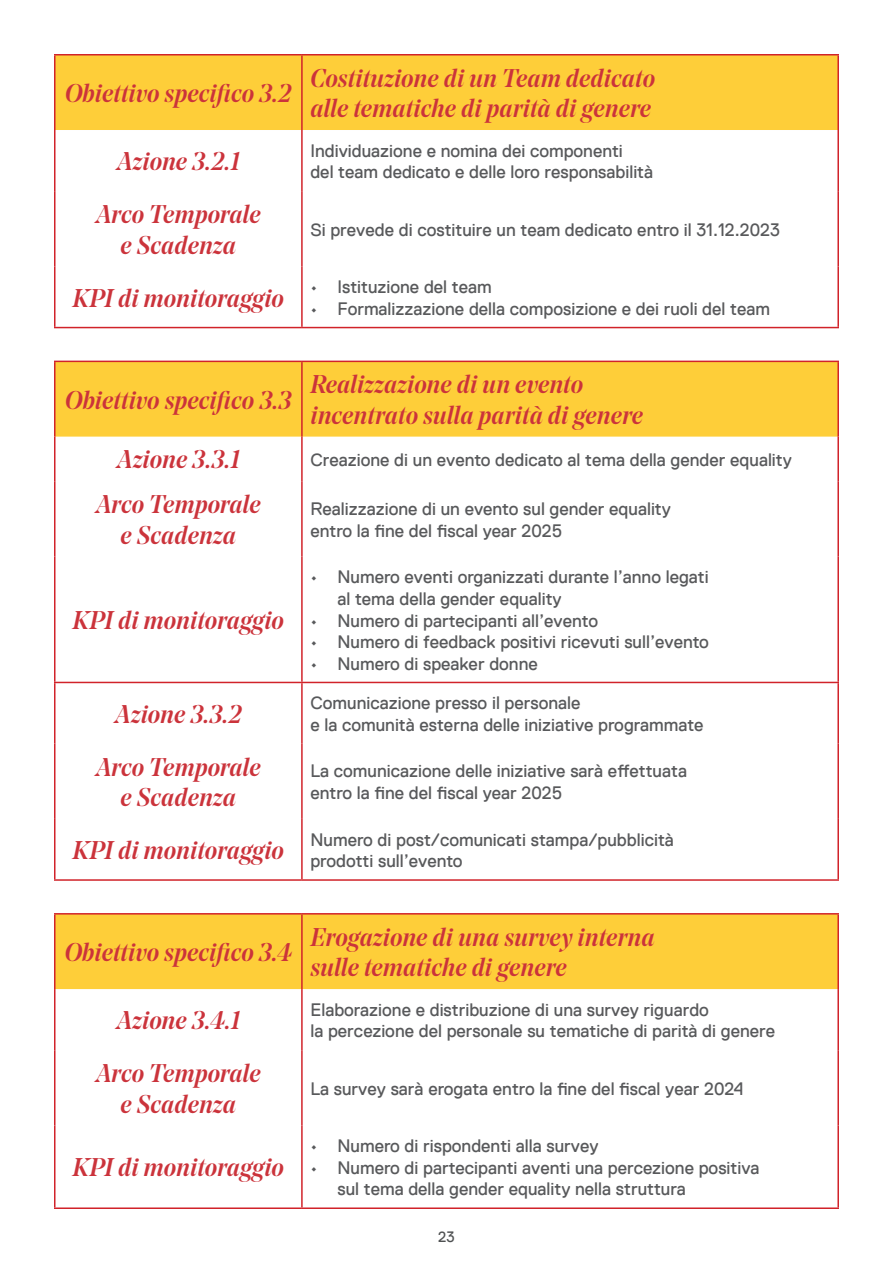
<style>
.page{position:relative;width:893px;height:1263px;background:#fff}
.page>*{position:absolute;margin:0;border:0;box-sizing:border-box;transform-origin:0 0}
.t1{font:italic 500 25.5px "Noe Display";color:#cb333b}
.t2{font:18px/21.6px "Replica TT";color:#58595b}
.t3{font:15px "Replica TT";color:#4f5152}
</style>
<div class="page">
<div style="left:56px;top:362px;width:781px;height:75px;background:#fece39"></div>
<hr style="left:54px;top:682px;width:248px;height:1px;background:#d1232a">
<hr style="left:54px;top:879px;width:248px;height:2px;background:#d1232a">
<hr style="left:302px;top:682px;width:537px;height:1px;background:#d1232a">
<hr style="left:302px;top:879px;width:537px;height:2px;background:#d1232a">
<hr style="left:54px;top:361px;width:248px;height:1px;background:#d1232a">
<hr style="left:54px;top:362px;width:2px;height:75px;background:#d1232a">
<hr style="left:302px;top:361px;width:537px;height:1px;background:#d1232a">
<hr style="left:301px;top:362px;width:2px;height:75px;background:#d1232a">
<hr style="left:837px;top:362px;width:2px;height:75px;background:#d1232a">
<hr style="left:54px;top:437px;width:2px;height:44px;background:#d1232a">
<hr style="left:301px;top:437px;width:2px;height:44px;background:#d1232a">
<hr style="left:837px;top:437px;width:2px;height:44px;background:#d1232a">
<hr style="left:54px;top:481px;width:2px;height:75px;background:#d1232a">
<hr style="left:301px;top:481px;width:2px;height:75px;background:#d1232a">
<hr style="left:837px;top:481px;width:2px;height:75px;background:#d1232a">
<hr style="left:54px;top:556px;width:2px;height:126px;background:#d1232a">
<hr style="left:301px;top:556px;width:2px;height:126px;background:#d1232a">
<hr style="left:837px;top:556px;width:2px;height:126px;background:#d1232a">
<hr style="left:54px;top:683px;width:2px;height:61px;background:#d1232a">
<hr style="left:301px;top:683px;width:2px;height:61px;background:#d1232a">
<hr style="left:837px;top:683px;width:2px;height:61px;background:#d1232a">
<hr style="left:54px;top:744px;width:2px;height:75px;background:#d1232a">
<hr style="left:301px;top:744px;width:2px;height:75px;background:#d1232a">
<hr style="left:837px;top:744px;width:2px;height:75px;background:#d1232a">
<hr style="left:54px;top:819px;width:2px;height:60px;background:#d1232a">
<hr style="left:301px;top:819px;width:2px;height:60px;background:#d1232a">
<hr style="left:837px;top:819px;width:2px;height:60px;background:#d1232a">
<div style="left:56px;top:914px;width:781px;height:75px;background:#fece39"></div>
<hr style="left:54px;top:913px;width:248px;height:1px;background:#d1232a">
<hr style="left:54px;top:914px;width:2px;height:75px;background:#d1232a">
<hr style="left:302px;top:913px;width:537px;height:1px;background:#d1232a">
<hr style="left:301px;top:914px;width:2px;height:75px;background:#d1232a">
<hr style="left:837px;top:914px;width:2px;height:75px;background:#d1232a">
<hr style="left:54px;top:989px;width:2px;height:61px;background:#d1232a">
<hr style="left:301px;top:989px;width:2px;height:61px;background:#d1232a">
<hr style="left:837px;top:989px;width:2px;height:61px;background:#d1232a">
<hr style="left:54px;top:1050px;width:2px;height:75px;background:#d1232a">
<hr style="left:301px;top:1050px;width:2px;height:75px;background:#d1232a">
<hr style="left:837px;top:1050px;width:2px;height:75px;background:#d1232a">
<hr style="left:54px;top:1125px;width:2px;height:82px;background:#d1232a">
<hr style="left:301px;top:1125px;width:2px;height:82px;background:#d1232a">
<hr style="left:837px;top:1125px;width:2px;height:82px;background:#d1232a">
<hr style="left:54px;top:1207px;width:248px;height:2px;background:#d1232a">
<hr style="left:302px;top:1207px;width:537px;height:2px;background:#d1232a">
<div style="left:56px;top:56px;width:781px;height:74px;background:#fece39"></div>
<hr style="left:54px;top:54px;width:248px;height:2px;background:#d1232a">
<hr style="left:54px;top:56px;width:2px;height:74px;background:#d1232a">
<hr style="left:302px;top:54px;width:537px;height:2px;background:#d1232a">
<hr style="left:301px;top:56px;width:2px;height:74px;background:#d1232a">
<hr style="left:837px;top:56px;width:2px;height:74px;background:#d1232a">
<hr style="left:54px;top:130px;width:2px;height:61px;background:#d1232a">
<hr style="left:301px;top:130px;width:2px;height:61px;background:#d1232a">
<hr style="left:837px;top:130px;width:2px;height:61px;background:#d1232a">
<hr style="left:54px;top:191px;width:2px;height:75px;background:#d1232a">
<hr style="left:301px;top:191px;width:2px;height:75px;background:#d1232a">
<hr style="left:837px;top:191px;width:2px;height:75px;background:#d1232a">
<hr style="left:54px;top:266px;width:2px;height:61px;background:#d1232a">
<hr style="left:301px;top:266px;width:2px;height:61px;background:#d1232a">
<hr style="left:837px;top:266px;width:2px;height:61px;background:#d1232a">
<hr style="left:54px;top:327px;width:248px;height:1px;background:#d1232a">
<hr style="left:302px;top:327px;width:537px;height:1px;background:#d1232a">
<p class="t1" style="left:65px;top:77px;width:228px">Obiettivo specifico 3.2</p>
<p class="t1" style="left:310px;top:62px;width:346px">Costituzione di un Team dedicato</p>
<p class="t1" style="left:310px;top:92px;width:342px">alle tematiche di parità di genere</p>
<p class="t1" style="left:117px;top:145px;width:125px">Azione 3.2.1</p>
<p class="t2" style="left:310px;top:140px;width:314px">Individuazione e nomina dei componenti</p>
<p class="t2" style="left:310px;top:161px;width:344px">del team dedicato e delle loro responsabilità</p>
<p class="t1" style="left:96px;top:198px;width:167px">Arco Temporale</p>
<p class="t1" style="left:121px;top:229px;width:117px">e Scadenza</p>
<p class="t1" style="left:73px;top:282px;width:213px">KPI di monitoraggio</p>
<p class="t2" style="left:310px;top:219px;width:471px">Si prevede di costituire un team dedicato entro il 31.12.2023</p>
<p class="t2" style="left:310px;top:276px;width:183px">• Istituzione del team</p>
<p class="t2" style="left:310px;top:298px;width:461px">• Formalizzazione della composizione e dei ruoli del team</p>
<p class="t1" style="left:65px;top:384px;width:228px">Obiettivo specifico 3.3</p>
<p class="t1" style="left:310px;top:368px;width:274px">Realizzazione di un evento</p>
<p class="t1" style="left:310px;top:399px;width:334px">incentrato sulla parità di genere</p>
<p class="t1" style="left:117px;top:443px;width:124px">Azione 3.3.1</p>
<p class="t2" style="left:310px;top:449px;width:483px">Creazione di un evento dedicato al tema della gender equality</p>
<p class="t1" style="left:96px;top:488px;width:167px">Arco Temporale</p>
<p class="t1" style="left:121px;top:519px;width:117px">e Scadenza</p>
<p class="t2" style="left:310px;top:498px;width:362px">Realizzazione di un evento sul gender equality</p>
<p class="t2" style="left:310px;top:520px;width:253px">entro la fine del fiscal year 2025</p>
<p class="t1" style="left:73px;top:604px;width:213px">KPI di monitoraggio</p>
<p class="t2" style="left:337px;top:566px;width:373px;text-indent:-27px">• Numero eventi organizzati durante l’anno legati al tema della gender equality</p>
<p class="t2" style="left:310px;top:610px;width:289px">• Numero di partecipanti all’evento</p>
<p class="t2" style="left:310px;top:631px;width:400px">• Numero di feedback positivi ricevuti sull’evento</p>
<p class="t2" style="left:310px;top:653px;width:229px">• Numero di speaker donne</p>
<p class="t1" style="left:115px;top:698px;width:128px">Azione 3.3.2</p>
<p class="t2" style="left:310px;top:692px;width:272px">Comunicazione presso il personale</p>
<p class="t2" style="left:310px;top:714px;width:395px">e la comunità esterna delle iniziative programmate</p>
<p class="t1" style="left:96px;top:750px;width:167px">Arco Temporale</p>
<p class="t1" style="left:121px;top:781px;width:117px">e Scadenza</p>
<p class="t2" style="left:310px;top:760px;width:378px">La comunicazione delle iniziative sarà effettuata</p>
<p class="t2" style="left:310px;top:782px;width:253px">entro la fine del fiscal year 2025</p>
<p class="t1" style="left:73px;top:834px;width:213px">KPI di monitoraggio</p>
<p class="t2" style="left:310px;top:829px;width:365px">Numero di post/comunicati stampa/pubblicità</p>
<p class="t2" style="left:310px;top:850px;width:154px">prodotti sull’evento</p>
<p class="t1" style="left:65px;top:936px;width:229px">Obiettivo specifico 3.4</p>
<p class="t1" style="left:310px;top:921px;width:346px">Erogazione di una survey interna</p>
<p class="t1" style="left:310px;top:951px;width:258px">sulle tematiche di genere</p>
<p class="t1" style="left:116px;top:1004px;width:125px">Azione 3.4.1</p>
<p class="t2" style="left:310px;top:999px;width:400px">Elaborazione e distribuzione di una survey riguardo</p>
<p class="t2" style="left:310px;top:1020px;width:466px">la percezione del personale su tematiche di parità di genere</p>
<p class="t1" style="left:96px;top:1057px;width:167px">Arco Temporale</p>
<p class="t1" style="left:121px;top:1088px;width:117px">e Scadenza</p>
<p class="t1" style="left:73px;top:1151px;width:213px">KPI di monitoraggio</p>
<p class="t2" style="left:310px;top:1078px;width:435px">La survey sarà erogata entro la fine del fiscal year 2024</p>
<p class="t2" style="left:310px;top:1135px;width:290px">• Numero di rispondenti alla survey</p>
<p class="t2" style="left:337px;top:1157px;width:424px;text-indent:-27px">• Numero di partecipanti aventi una percezione positiva sul tema della gender equality nella struttura</p>
<p class="t3" style="left:438px;top:1228px;width:18px">23</p>
</div>
